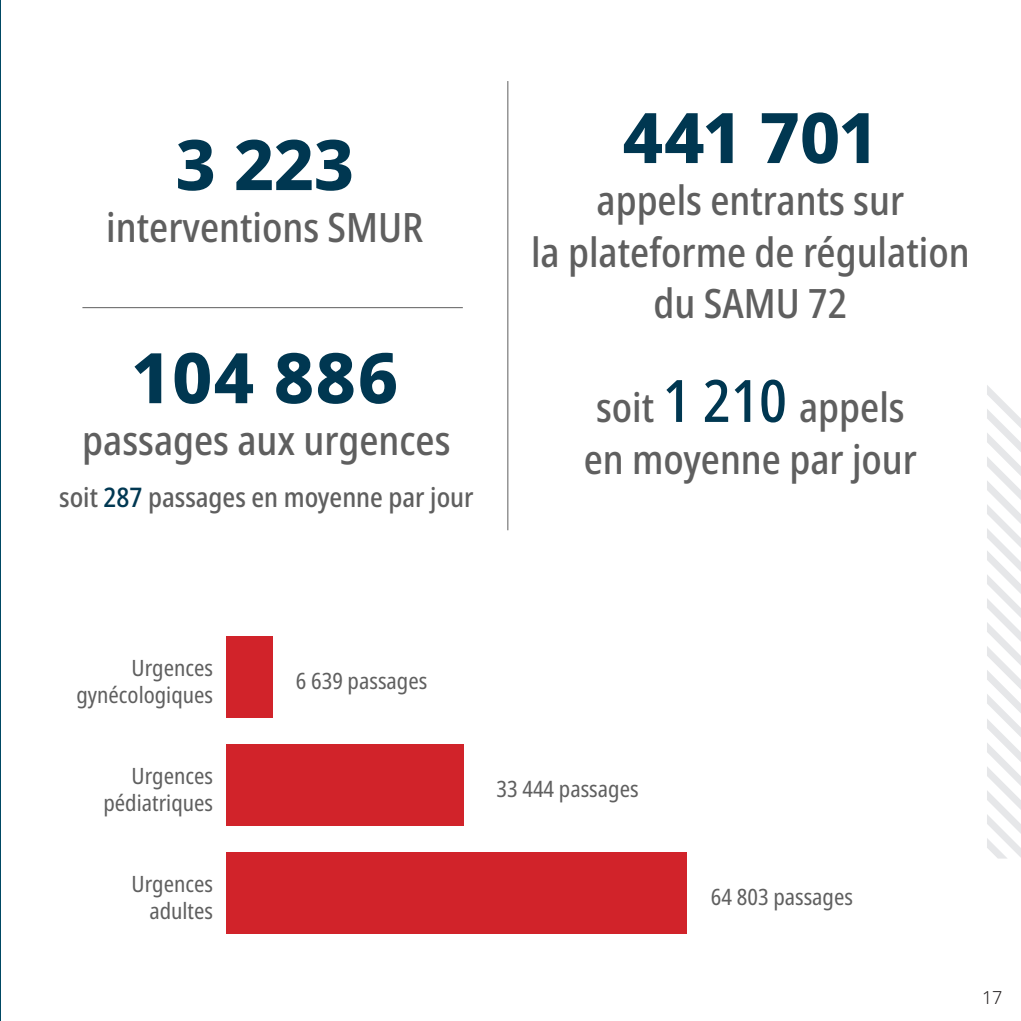
<style>
.page{position:relative;width:1021px;height:1021px;background:#fff}
.page>*{position:absolute;margin:0;border:0;box-sizing:border-box;transform-origin:0 0}
.Titre_à_droite{font:800 69.75px "Noto Sans";color:#003751}
.Titre_à_droite-2{font:500 condensed 40.5px/51.8px "Noto Sans";color:#5f5f5f;text-align:center}
.Titre_à_droite-3{font:500 condensed 27px "Noto Sans";color:#5f5f5f}
.t1{font:condensed 22.5px/27px "Noto Sans";color:#5f5f5f;text-align:right}
.t2{font:300 18px "Noto Sans";color:#231f20}
.s1{color:#013852}
.s2{font-size:58.5px;color:#003751}
</style>
<div class="page">
<hr style="left:507px;top:81px;width:1px;height:449px;background:#5f5f5f">
<hr style="left:82px;top:307px;width:381px;height:1px;background:#5f5f5f">
<svg style="left:987px;top:385px;width:33px;height:473px"></svg>
<div style="left:226px;top:636px;width:46px;height:81px;background:#d1232a"></div>
<div style="left:226px;top:744px;width:237px;height:81px;background:#d1232a"></div>
<div style="left:226px;top:852px;width:460px;height:82px;background:#d1232a"></div>
<p class="Titre_à_droite" style="left:175px;top:114px;width:180px">3 223</p>
<p class="Titre_à_droite-2" style="left:106px;top:202px;width:319px">interventions SMUR</p>
<p class="Titre_à_droite" style="left:134px;top:327px;width:266px">104 886</p>
<p class="Titre_à_droite-2" style="left:82px;top:415px;width:370px">passages aux urgences</p>
<p class="Titre_à_droite-3" style="left:59px;top:478px;width:416px">soit <span class="s1">287</span> passages en moyenne par jour</p>
<p class="Titre_à_droite" style="left:622px;top:87px;width:257px">441 701</p>
<p class="Titre_à_droite-2" style="left:531px;top:175px;width:440px">appels entrants sur<br>la plateforme de régulation du SAMU 72</p>
<p class="Titre_à_droite-2" style="left:596px;top:382px;width:310px">soit <span class="s2">1 210</span> appels</p>
<p class="Titre_à_droite-2" style="left:583px;top:434px;width:335px">en moyenne par jour</p>
<p class="t1" style="left:76px;top:654px;width:138px">Urgences gynécologiques</p>
<p class="t1" style="left:103px;top:762px;width:111px">Urgences pédiatriques</p>
<p class="t1" style="left:132px;top:870px;width:83px">Urgences adultes</p>
<p class="t1" style="left:296px;top:668px;width:133px">6 639 passages</p>
<p class="t1" style="left:496px;top:776px;width:144px">33 444 passages</p>
<p class="t1" style="left:710px;top:884px;width:144px">64 803 passages</p>
<p class="t2" style="left:981px;top:984px;width:22px">17</p>
</div>
